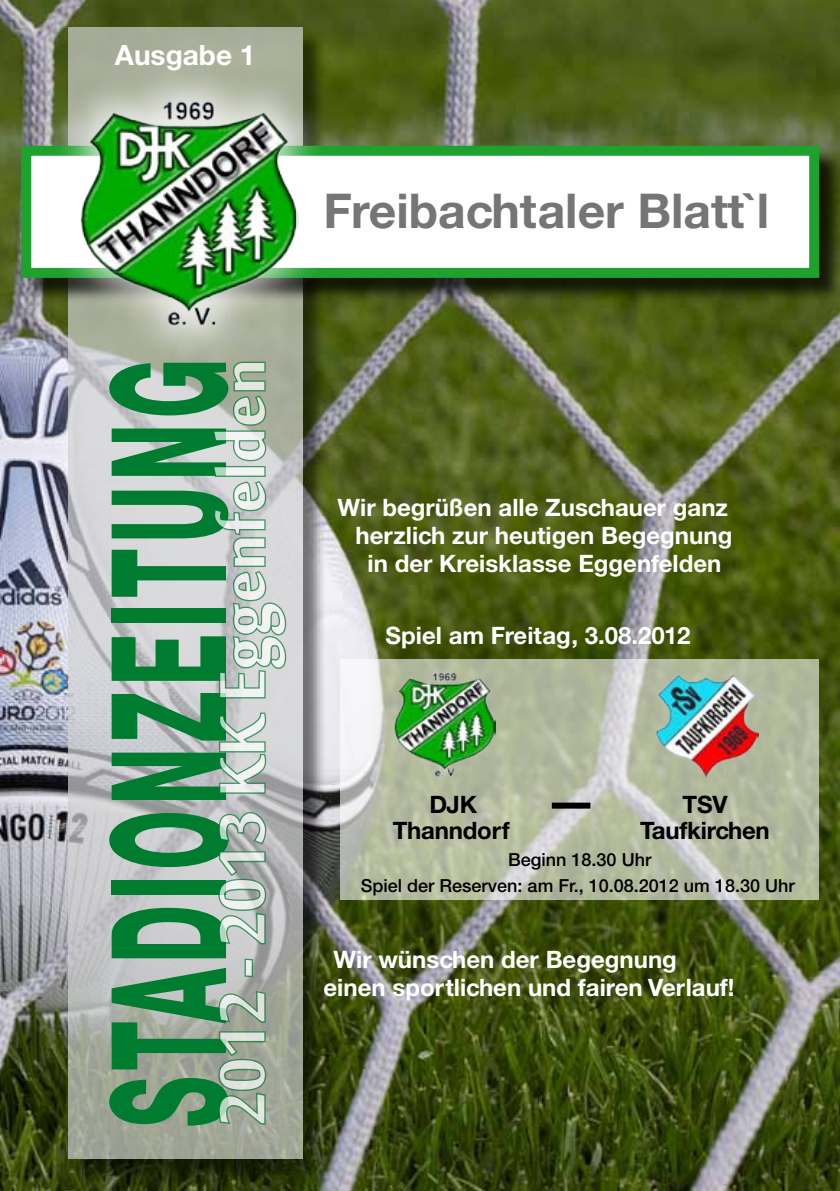
<style>
.page{position:relative;width:840px;height:1191px;background:#fff}
.page>*{position:absolute;margin:0;border:0;box-sizing:border-box;transform-origin:0 0}
.t1{font:800 160px "Helvetica Neue CE";letter-spacing:.07em;color:#007c30;scale:.48 1}
.t2{font:97.8px "Mool Boran";color:#fff}
.t3{font:700 48px "Helvetica Neue CE";color:#757577}
.t4{font:700 28px "Helvetica Neue CE";color:#fff}
.t5{font:700 24px/28px "Helvetica Neue CE";color:#fff}
.t6{font:700 24px/26px "Helvetica Neue CE";letter-spacing:-.01em;color:#000;text-align:center}
.t7{font:500 18px/26px "Helvetica Neue CE";color:#000;text-align:center}
</style>
<div class="page">
<img style="left:0;top:0;width:839px;height:1191px">
<div style="left:71px;top:30px;width:256px;height:1153px;background:#000;opacity:.75"></div>
<svg style="left:68px;top:27px;width:234px;height:1131px;background:#c0c1bf"></svg>
<div style="left:24px;top:149px;width:815px;height:154px;background:#000;opacity:.75"></div>
<div style="left:21px;top:146px;width:797px;height:132px;background:#fff;border:10px solid #1fa12e"></div>
<div style="left:40px;top:60px;width:297px;height:306px;background:#fff;opacity:.75"></div>
<img style="left:79px;top:94px;width:219px;height:234px">
<svg style="left:340px;top:659px;width:478px;height:240px;background:#bac0a9"></svg>
<img style="left:393px;top:669px;width:102px;height:108px">
<img style="left:654px;top:673px;width:104px;height:104px">
<div style="left:551px;top:802px;width:39px;height:6px;background:#000"></div>
<svg style="left:216px;top:989px;width:52px;height:137px;background:#839d85"></svg>
<div style="left:244px;top:958px;width:9px;height:19px;border:3px solid #007c30"></div>
<svg style="left:216px;top:810px;width:52px;height:136px;background:#96aea1"></svg>
<svg style="left:217px;top:711px;width:51px;height:84px;background:#9fb9ac"></svg>
<svg style="left:211px;top:360px;width:77px;height:340px;background:#abbeb2"></svg>
<p class="t4" style="left:115px;top:38px;width:142px">Ausgabe 1</p>
<h3 class="t3" style="left:323px;top:182px;width:447px">Freibachtaler Blatt`l</h3>
<h1 class="t1" style="left:71px;top:1127px;width:1603px;rotate:-90deg">STADIONZEITUNG</h1>
<h2 class="t2" style="left:173px;top:1125px;width:768px;rotate:-90deg">2012-2013 KK Eggenfelden</h2>
<p class="t5" style="left:337px;top:494px;width:392px">Wir begrüßen alle Zuschauer ganz</p>
<p class="t5" style="left:355px;top:522px;width:378px">herzlich zur heutigen Begegnung</p>
<p class="t5" style="left:367px;top:550px;width:355px">in der Kreisklasse Eggenfelden</p>
<p class="t5" style="left:385px;top:622px;width:306px">Spiel am Freitag, 3.08.2012</p>
<p class="t6" style="left:392px;top:791px;width:118px">DJK<br>Thanndorf</p>
<p class="t6" style="left:640px;top:791px;width:131px">TSV<br>Taufkirchen</p>
<p class="t7" style="left:360px;top:846px;width:435px">Beginn 18.30 Uhr<br>Spiel der Reserven: am Fr., 10.08.2012 um 18.30 Uhr</p>
<p class="t5" style="left:323px;top:946px;width:412px;text-indent:10px">Wir wünschen der Begegnung einen sportlichen und fairen Verlauf!</p>
</div>
